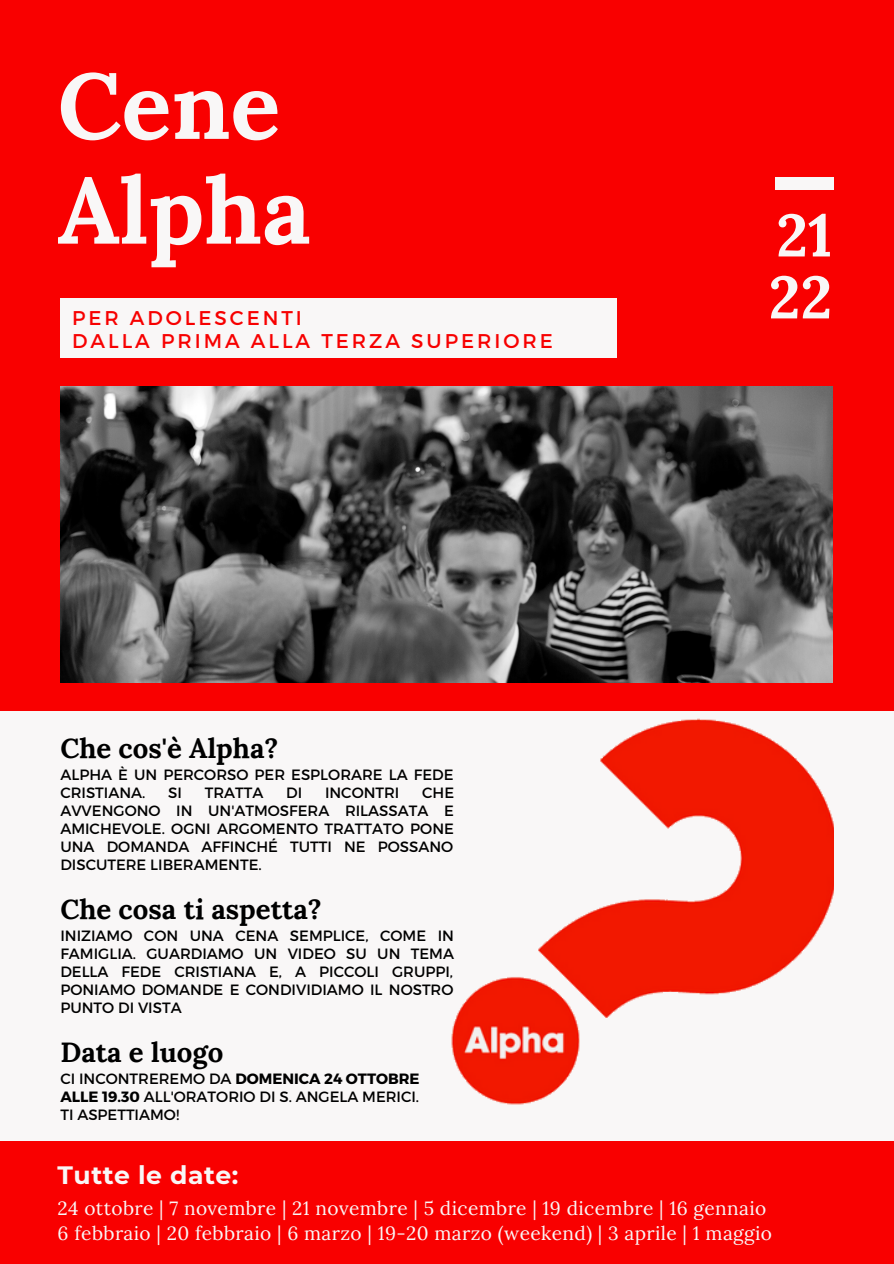
<style>
.page{position:relative;width:894px;height:1264px;background:#fff}
.page>*{position:absolute;margin:0;border:0;box-sizing:border-box;transform-origin:0 0}
.t1{font:700 92.7px "Lora";color:#f9f7f7}
.t2{font:700 59.55px "Lora";color:#f9f7f7}
.t3{font:700 27.6px "Lora";color:#000}
.t4{font:700 25.05px "Montserrat";letter-spacing:.02em;color:#f9f7f7}
.t5{font:19.8px "Montserrat";letter-spacing:.15em;color:#f70000}
.t6{font:19.05px "Lora";letter-spacing:.02em;color:#f9f7f7}
.t7{font:14.85px/18px "Montserrat";color:#000;text-align:justify}
.t8{font:700 14.85px "Montserrat";color:#000}
.s1{font-weight:400}
.s2{font-weight:700}
</style>
<div class="page">
<div style="left:0;top:0;width:893px;height:1263px;background:#f90000"></div>
<div style="left:0;top:711px;width:893px;height:429px;background:#f9f7f7"></div>
<img style="left:60px;top:386px;width:772px;height:296px">
<div style="left:60px;top:298px;width:557px;height:60px;background:#f9f7f7"></div>
<div style="left:775px;top:178px;width:58px;height:11px;background:#f9f7f7"></div>
<img style="left:451px;top:718px;width:382px;height:387px">
<p class="t1" style="left:58px;top:46px;width:224px">Cene</p>
<p class="t1" style="left:58px;top:150px;width:254px">Alpha</p>
<p class="t5" style="left:72px;top:305px;width:231px">PER ADOLESCENTI</p>
<p class="t5" style="left:72px;top:327px;width:482px">DALLA PRIMA ALLA TERZA SUPERIORE</p>
<p class="t3" style="left:60px;top:730px;width:219px">Che cos'è Alpha?</p>
<p class="t7" style="left:60px;top:764px;width:394px">ALPHA È UN PERCORSO PER ESPLORARE LA FEDE<br>CRISTIANA.</p>
<p class="t7" style="left:168px;top:782px;width:15px">SI</p>
<p class="t7" style="left:205px;top:782px;width:60px">TRATTA</p>
<p class="t7" style="left:286px;top:782px;width:18px">DI</p>
<p class="t7" style="left:325px;top:782px;width:76px">INCONTRI</p>
<p class="t7" style="left:60px;top:782px;width:395px;text-indent:362px">CHE AVVENGONO IN UN'ATMOSFERA RILASSATA E AMICHEVOLE. OGNI ARGOMENTO TRATTATO PONE UNA DOMANDA AFFINCHÉ TUTTI NE POSSANO DISCUTERE LIBERAMENTE.</p>
<p class="t3" style="left:60px;top:891px;width:263px">Che cosa ti aspetta?</p>
<p class="t7" style="left:60px;top:925px;width:395px">INIZIAMO CON UNA CENA SEMPLICE, COME IN FAMIGLIA. GUARDIAMO UN VIDEO SU UN TEMA DELLA FEDE CRISTIANA E, A PICCOLI GRUPPI, PONIAMO DOMANDE E CONDIVIDIAMO IL NOSTRO PUNTO DI VISTA</p>
<p class="t3" style="left:60px;top:1034px;width:164px">Data e luogo</p>
<p class="t8" style="left:60px;top:1068px;width:360px"><span class="s1">CI INCONTREREMO DA</span> DOMENICA 24 OTTOBRE</p>
<p class="t7" style="left:60px;top:1086px;width:360px"><span class="s2">ALLE 19.30</span> ALL'ORATORIO DI S. ANGELA MERICI.</p>
<p class="t7" style="left:60px;top:1104px;width:120px">TI ASPETTIAMO!</p>
<p class="t2" style="left:776px;top:196px;width:57px">21</p>
<p class="t2" style="left:768px;top:258px;width:65px">22</p>
<p class="t4" style="left:58px;top:1160px;width:182px">Tutte le date:</p>
<p class="t6" style="left:58px;top:1195px;width:710px">24 ottobre | 7 novembre | 21 novembre | 5 dicembre | 19 dicembre | 16 gennaio</p>
<p class="t6" style="left:58px;top:1220px;width:715px">6 febbraio | 20 febbraio | 6 marzo | 19-20 marzo (weekend) | 3 aprile | 1 maggio</p>
</div>
